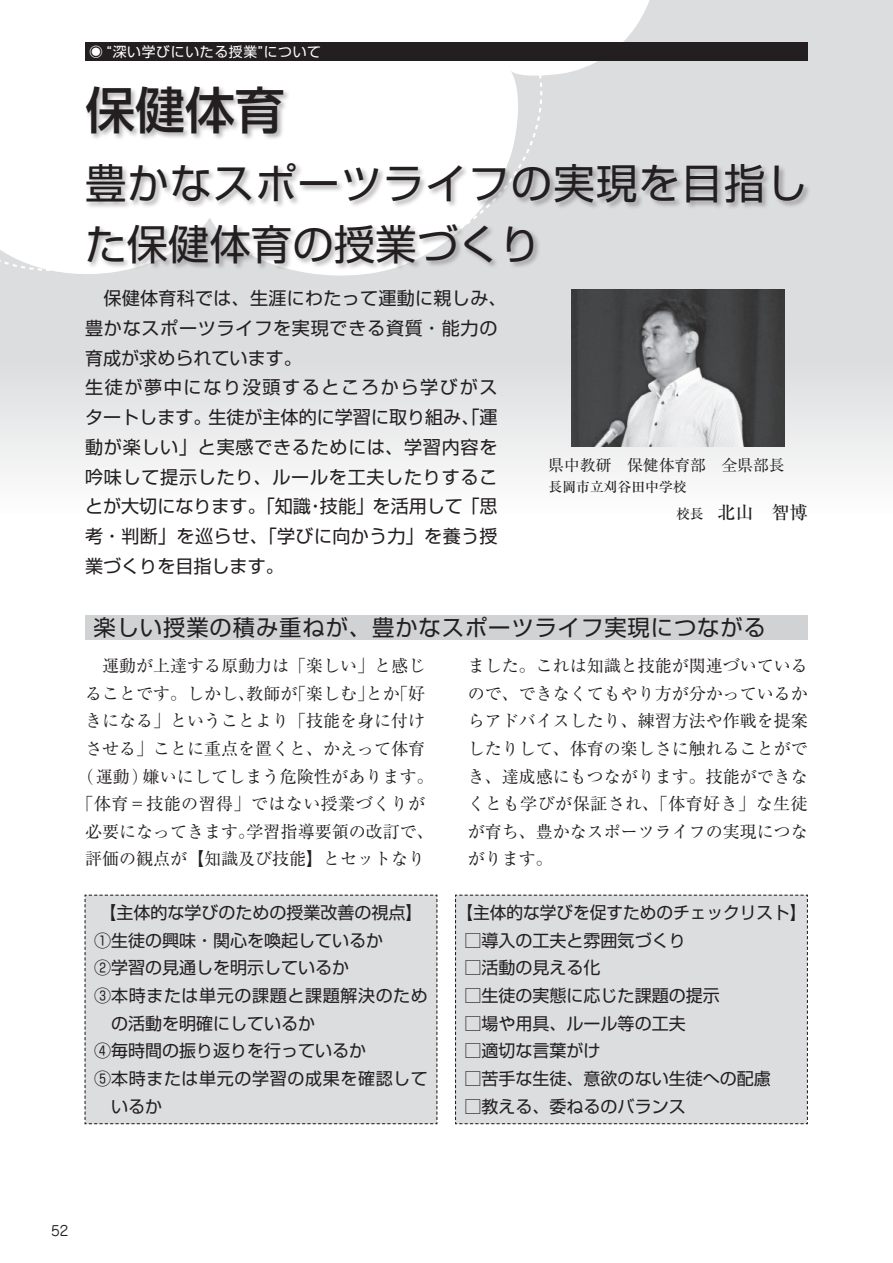
<style>
.page{position:relative;width:893px;height:1263px;background:#fff}
.page>*{position:absolute;margin:0;border:0;box-sizing:border-box;transform-origin:0 0}
.t1{font:500 49.95px "Shin Go Pr 6 N";color:#231f20}
.t2{font:41.4px/60.6px "Shin Go Pr 6 N";letter-spacing:.025em;color:#231f20}
.t3{font:22.35px "Shin Go Pr 6";letter-spacing:.04em;color:#231f20}
.t4{font:18px/29.7px "Shin Go Pr 6 N";letter-spacing:.015em;color:#231f20}
.t5{font:500 18px "Ryumin Pr 6 N";color:#231f20}
.t6{font:16.95px/27.6px "Ryumin Pr 6 N";color:#231f20;text-align:center}
.t7{font:16.95px "Shin Go Pr 6 N";color:#231f20}
.t8{font:16.95px "Shin Go Pr 6 N";letter-spacing:.035em;color:#231f20}
.t9{font:15.75px "Ryumin Pr 6 N";color:#231f20}
.t10{font:13.8px "Shin Go Pr 6 N";letter-spacing:.05em;color:#fff}
.t11{font:500 13.8px "Ryumin Pr 6 N";color:#231f20}
.t12{font:13.8px "Jun 201 Pro";color:#231f20}
.s1{font-size:13.8px}
</style>
<div class="page">
<svg style="left:0;top:0;width:893px;height:474px;fill:#dddee0"></svg>
<div style="left:0;top:0;width:667px;height:307px;background:#dcdddf"></div>
<svg style="left:210px;top:61px;width:359px;height:24px"></svg>
<svg style="left:0;top:48px;width:210px;height:228px"></svg>
<svg style="left:0;top:0;width:662px;height:48px"></svg>
<div style="left:85px;top:43px;width:723px;height:18px;background:#231f20"></div>
<img style="left:572px;top:289px;width:212px;height:157px">
<div style="left:85px;top:615px;width:723px;height:25px;background:#d1d2d4"></div>
<div style="left:85px;top:85px;width:726px;height:186px;background:#231f20;opacity:.35"></div>
<div style="left:84px;top:894px;width:354px;height:231px;background:#dcdddf"></div>
<div style="left:455px;top:894px;width:353px;height:231px;background:#dcdddf"></div>
<p class="t10" style="left:89px;top:40px;width:233px">◉ “深い学びにいたる授業”について</p>
<h1 class="t1" style="left:85px;top:69px;width:201px">保健体育</h1>
<h2 class="t2" style="left:85px;top:150px;width:724px">豊かなスポーツライフの実現を目指した保健体育の授業づくり</h2>
<p class="t4" style="left:85px;top:282px;width:423px">　保健体育科では、生涯にわたって運動に親しみ、豊かなスポーツライフを実現できる資質・能力の育成が求められています。<br>生徒が夢中になり没頭するところから学びがスタートします。生徒が主体的に学習に取り組み、「運動が楽しい」と実感できるためには、学習内容を吟味して提示したり、ルールを工夫したりすることが大切になります。「知識・技能」を活用して「思考・判断」を巡らせ、「学びに向かう力」を養う授業づくりを目指します。</p>
<p class="t9" style="left:549px;top:452px;width:237px">県中教研　保健体育部　全県部長</p>
<p class="t11" style="left:549px;top:476px;width:140px">長岡市立刈谷田中学校</p>
<p class="t5" style="left:676px;top:498px;width:133px"><span class="s1">校長　</span>北山　智博</p>
<h3 class="t3" style="left:94px;top:609px;width:674px">楽しい授業の積み重ねが、豊かなスポーツライフ実現につながる</h3>
<p class="t6" style="left:77px;top:651px;width:359px">　運動が上達する原動力は「楽しい」と感じることです。しかし、教師が「楽しむ」とか「好きになる」ということより「技能を身に付けさせる」ことに重点を置くと、かえって体育<br>（運動）嫌いにしてしまう危険性があります。「体育＝技能の習得」ではない授業づくりが必要になってきます。学習指導要領の改訂で、評価の観点が【知識及び技能】とセットなり</p>
<p class="t6" style="left:468px;top:651px;width:342px;text-align:justify">ました。これは知識と技能が関連づいているので、できなくてもやり方が分かっているからアドバイスしたり、練習方法や作戦を提案したりして、体育の楽しさに触れることができ、達成感にもつながります。技能ができなくとも学びが保証され、「体育好き」な生徒が育ち、豊かなスポーツライフの実現につながります。</p>
<p class="t7" style="left:99px;top:899px;width:325px">【主体的な学びのための授業改善の視点】</p>
<p class="t7" style="left:94px;top:926px;width:291px">①生徒の興味・関心を喚起しているか</p>
<p class="t7" style="left:94px;top:954px;width:257px">②学習の見通しを明示しているか</p>
<p class="t8" style="left:94px;top:982px;width:335px">③本時または単元の課題と課題解決のため</p>
<p class="t7" style="left:111px;top:1009px;width:206px">の活動を明確にしているか</p>
<p class="t7" style="left:94px;top:1037px;width:274px">④毎時間の振り返りを行っているか</p>
<p class="t8" style="left:94px;top:1065px;width:335px">⑤本時または単元の学習の成果を確認して</p>
<p class="t7" style="left:111px;top:1092px;width:53px">いるか</p>
<p class="t7" style="left:456px;top:899px;width:352px">【主体的な学びを促すためのチェックリスト】</p>
<p class="t7" style="left:465px;top:926px;width:223px">□導入の工夫と雰囲気づくり</p>
<p class="t7" style="left:465px;top:954px;width:138px">□活動の見える化</p>
<p class="t7" style="left:465px;top:982px;width:257px">□生徒の実態に応じた課題の提示</p>
<p class="t7" style="left:465px;top:1009px;width:223px">□場や用具、ルール等の工夫</p>
<p class="t7" style="left:465px;top:1037px;width:138px">□適切な言葉がけ</p>
<p class="t7" style="left:465px;top:1065px;width:308px">□苦手な生徒、意欲のない生徒への配慮</p>
<p class="t7" style="left:465px;top:1092px;width:223px">□教える、委ねるのバランス</p>
<p class="t12" style="left:51px;top:1219px;width:19px">52</p>
</div>
